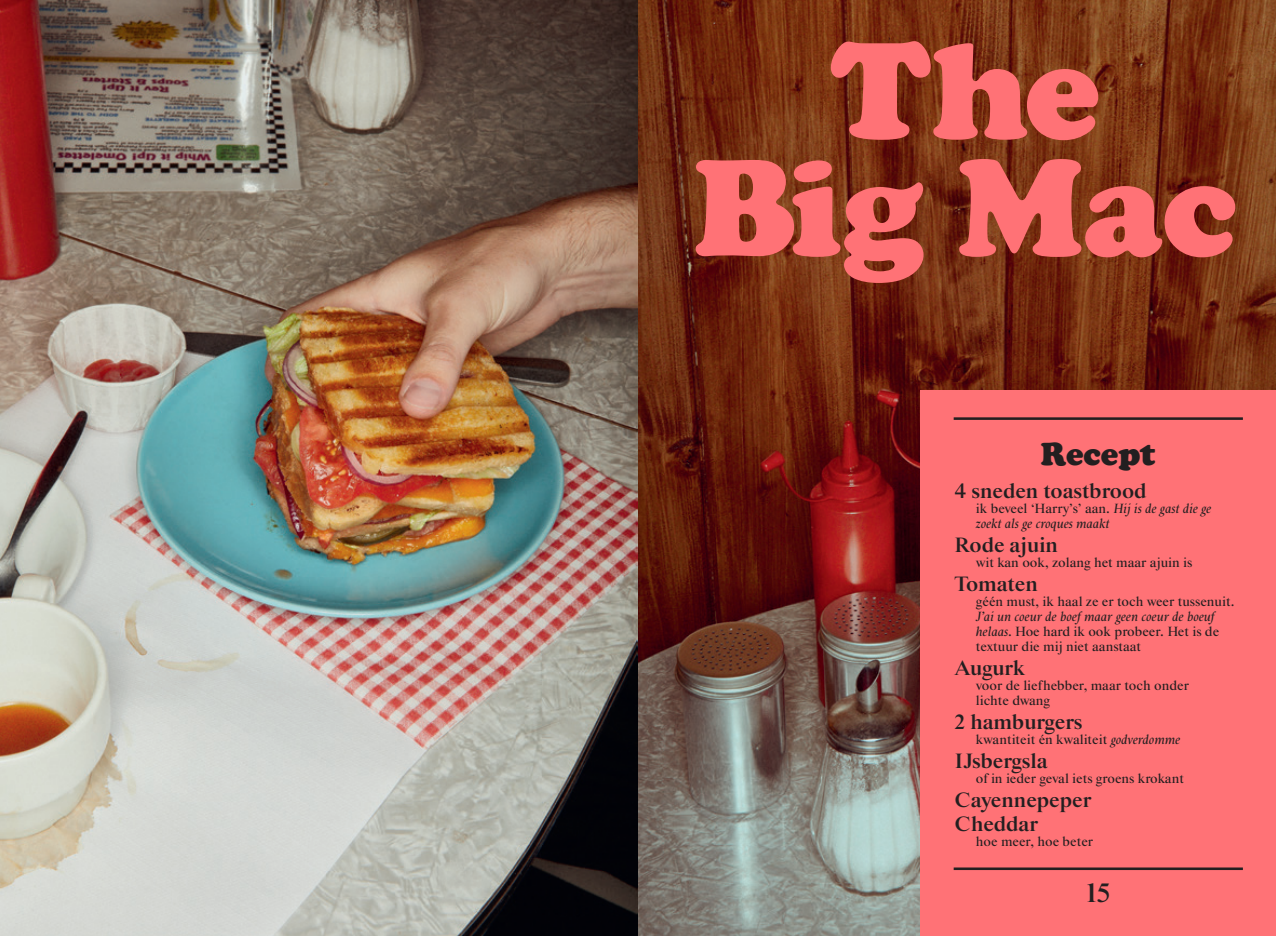
<style>
.page{position:relative;width:1276px;height:936px;background:#fff}
.page>*{position:absolute;margin:0;border:0;box-sizing:border-box;transform-origin:0 0}
.t1{font:900 142.5px/117px "Cooper";letter-spacing:-.005em;color:#ff7276;text-align:center}
.t2{font:900 33px "Cooper";color:#231f20}
.t3{font:700 27px "Starling";color:#231f20}
.t4{font:700 21px/24px "Starling";color:#231f20}
.t5{font:13.5px/15px "Starling";color:#231f20}
.t6{font:italic 13.5px/15px "Starling";color:#231f20}
.s1{font-style:normal}
.s2{font-style:italic}
</style>
<div class="page">
<img style="left:0;top:0;width:1276px;height:935px">
<div style="left:920px;top:390px;width:356px;height:545px;background:#ff7276"></div>
<hr style="left:953px;top:867px;width:290px;height:3px;background:#231f20">
<hr style="left:953px;top:417px;width:290px;height:3px;background:#231f20">
<h1 class="t1" style="left:694px;top:31px;width:545px">The<br>Big Mac</h1>
<h2 class="t2" style="left:1041px;top:435px;width:116px">Recept</h2>
<h3 class="t4" style="left:954px;top:479px;width:193px">4 sneden toastbrood</h3>
<p class="t6" style="left:976px;top:501px;width:237px"><span class="s1">ik beveel ‘Harry’s’ aan.</span> Hij is de gast die ge zoekt als ge croques maakt</p>
<h3 class="t4" style="left:954px;top:533px;width:105px">Rode ajuin</h3>
<p class="t5" style="left:976px;top:555px;width:218px">wit kan ook, zolang het maar ajuin is</p>
<h3 class="t4" style="left:954px;top:572px;width:85px">Tomaten</h3>
<p class="t5" style="left:976px;top:594px;width:260px">géén must, ik haal ze er toch weer tussenuit.</p>
<p class="t5" style="left:976px;top:609px;width:245px"><span class="s2">J’ai un coeur de boef maar geen coeur de boeuf helaas</span>. Hoe hard ik ook probeer. Het is de textuur die mij niet aanstaat</p>
<h3 class="t4" style="left:954px;top:656px;width:72px">Augurk</h3>
<p class="t5" style="left:976px;top:678px;width:215px">voor de liefhebber, maar toch onder lichte dwang</p>
<h3 class="t4" style="left:954px;top:710px;width:129px">2 hamburgers</h3>
<p class="t5" style="left:976px;top:732px;width:206px">kwantiteit én kwaliteit <span class="s2">godverdomme</span></p>
<h3 class="t4" style="left:954px;top:749px;width:95px">IJsbergsla</h3>
<p class="t5" style="left:976px;top:771px;width:210px">of in ieder geval iets groens krokant</p>
<h3 class="t4" style="left:954px;top:788px;width:138px">Cayennepeper<br>Cheddar</h3>
<p class="t5" style="left:976px;top:834px;width:119px">hoe meer, hoe beter</p>
<h3 class="t3" style="left:1086px;top:877px;width:25px">15</h3>
</div>
